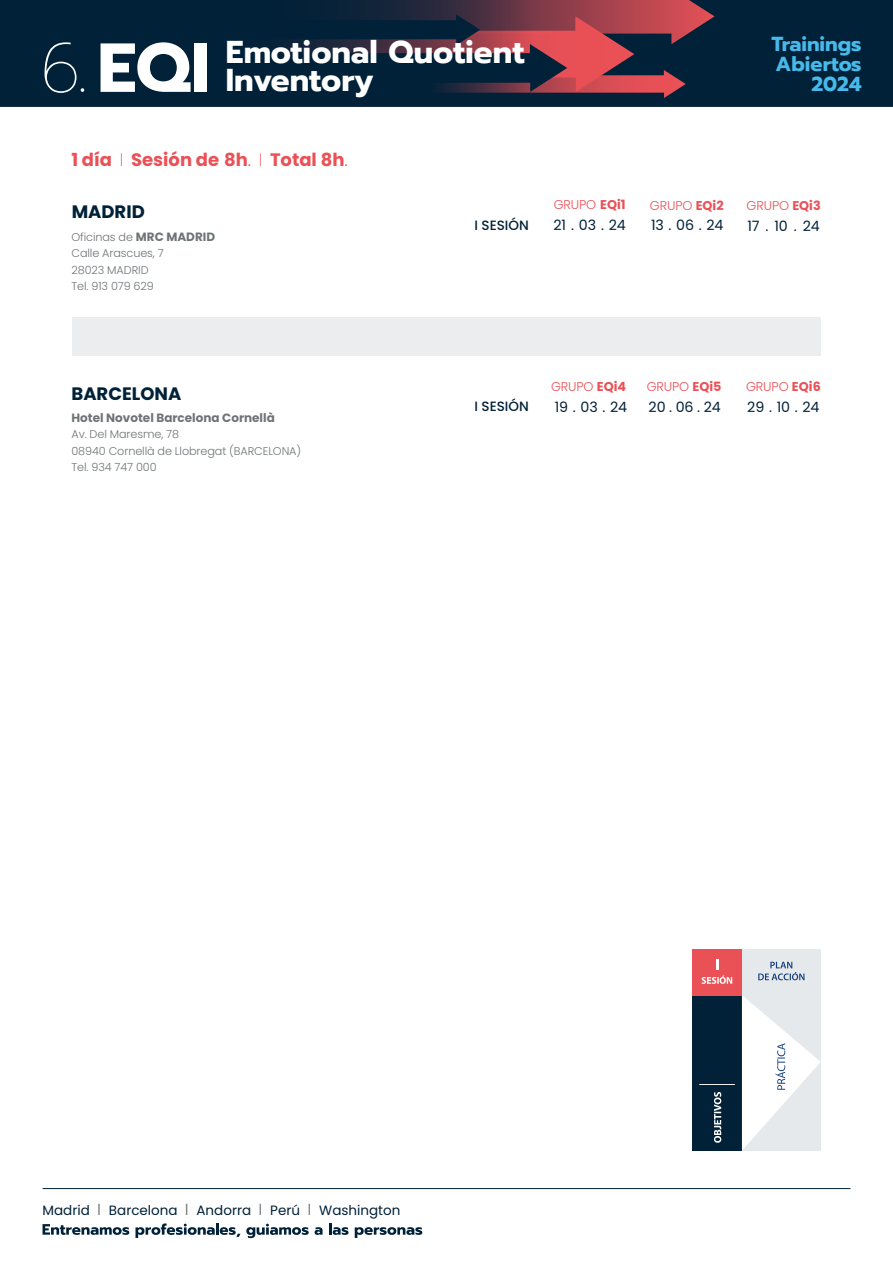
<style>
.page{position:relative;width:893px;height:1263px;background:#fff}
.page>*{position:absolute;margin:0;border:0;box-sizing:border-box;transform-origin:0 0}
.t1{font:700 69.3px "Prompt";color:#fff}
.t2{font:700 31.5px/28.5px "Prompt";color:#fff}
.t3{font:700 20.25px/20.2px "Prompt";color:#47b9eb}
.t4{font:700 18px "Poppins";color:#ea5157}
.t5{font:700 18px "Poppins";color:#002138}
.t6{font:14.25px "Poppins";letter-spacing:-.01em;color:#002138}
.t7{font:13.5px "Poppins";color:#002138}
.t8{font:500 13.5px "Poppins";color:#002138}
.t9{font:300 12.75px "Poppins";letter-spacing:-.01em;color:#ea5157}
.t10{font:700 12px "Poppins";color:#6e7476}
.t11{font:300 11.25px/16.5px "Poppins";letter-spacing:-.01em;color:#6e7476}
.s1{font-weight:100}
.s2{font-weight:200}
.s3{font-weight:300}
.s4{font-weight:700;font-size:12px}
.s5{font-weight:700}
.s6{font-size:16.05px;color:#6e7476}
</style>
<div class="page">
<svg style="left:43px;top:1224px;width:86px;height:11px"></svg>
<svg style="left:135px;top:1223px;width:105px;height:15px"></svg>
<svg style="left:246px;top:1224px;width:63px;height:14px"></svg>
<svg style="left:315px;top:1227px;width:8px;height:8px"></svg>
<svg style="left:329px;top:1223px;width:20px;height:12px"></svg>
<svg style="left:355px;top:1227px;width:67px;height:11px"></svg>
<hr style="left:43px;top:1188px;width:807px;height:1px;background:#002138">
<div style="left:0;top:0;width:893px;height:108px;background:#002138"></div>
<svg style="left:0;top:0;width:712px;height:107px"></svg>
<hr style="left:0;top:107px;width:893px;height:3px;background:#fff">
<div style="left:724px;top:949px;width:97px;height:201px;background:#e6e9eb"></div>
<div style="left:692px;top:949px;width:50px;height:202px;background:#002138"></div>
<div style="left:692px;top:949px;width:50px;height:46px;background:#ea5157"></div>
<hr style="left:699px;top:1084px;width:36px;height:1px;background:#fff">
<svg style="left:702px;top:959px;width:30px;height:25px"></svg>
<svg style="left:758px;top:962px;width:46px;height:18px"></svg>
<svg style="left:714px;top:1092px;width:7px;height:51px"></svg>
<svg style="left:742px;top:996px;width:78px;height:154px"></svg>
<div style="left:72px;top:317px;width:749px;height:38px;background:#ecedef"></div>
<h1 class="t1" style="left:40px;top:16px;width:171px"><span class="s1">6.</span> EQI</h1>
<h2 class="t2" style="left:226px;top:37px;width:300px">Emotional Quotient<br>Inventory</h2>
<h3 class="t4" style="left:71px;top:149px;width:278px">1 día <span class="s2">I</span> Sesión de 8h<span class="s3">.</span> <span class="s2">I</span> Total 8h<span class="s3">.</span></h3>
<h3 class="t5" style="left:72px;top:201px;width:75px">MADRID</h3>
<p class="t11" style="left:71px;top:229px;width:145px">Oficinas de <span class="s4">MRC MADRID<br></span>Calle Arascues, 7<br>28023 MADRID<br>Tel. 913 079 629</p>
<p class="t8" style="left:474px;top:218px;width:56px">I SESIÓN</p>
<h3 class="t3" style="left:771px;top:34px;width:92px">Trainings<br>Abiertos</h3>
<h3 class="t3" style="left:811px;top:74px;width:52px">2024</h3>
<p class="t9" style="left:554px;top:197px;width:73px">GRUPO <span class="s5">EQi1</span></p>
<p class="t6" style="left:554px;top:217px;width:74px">21 . 03 . 24</p>
<p class="t9" style="left:650px;top:198px;width:75px">GRUPO <span class="s5">EQi2</span></p>
<p class="t6" style="left:651px;top:217px;width:74px">13 . 06 . 24</p>
<p class="t9" style="left:746px;top:198px;width:76px">GRUPO <span class="s5">EQi3</span></p>
<p class="t6" style="left:747px;top:217px;width:74px">17 . 10 . 24</p>
<h3 class="t5" style="left:71px;top:383px;width:111px">BARCELONA</h3>
<p class="t10" style="left:71px;top:411px;width:205px">Hotel Novotel Barcelona Cornellà</p>
<p class="t11" style="left:71px;top:426px;width:231px">Av. Del Maresme, 78<br>08940 Cornellà de Llobregat (BARCELONA)<br>Tel. 934 747 000</p>
<p class="t8" style="left:474px;top:398px;width:56px">I SESIÓN</p>
<p class="t9" style="left:551px;top:379px;width:77px">GRUPO <span class="s5">EQi4</span></p>
<p class="t9" style="left:647px;top:379px;width:76px">GRUPO <span class="s5">EQi5</span></p>
<p class="t6" style="left:555px;top:399px;width:74px">19 . 03 . 24</p>
<p class="t6" style="left:649px;top:399px;width:74px">20 . 06 . 24</p>
<p class="t9" style="left:746px;top:379px;width:76px">GRUPO <span class="s5">EQi6</span></p>
<p class="t6" style="left:747px;top:399px;width:74px">29 . 10 . 24</p>
<p class="t7" style="left:43px;top:1202px;width:359px">Madrid <span class="s6">I</span> Barcelona <span class="s6">I</span> Andorra <span class="s6">I</span> Perú <span class="s6">I</span> Washington</p>
</div>
